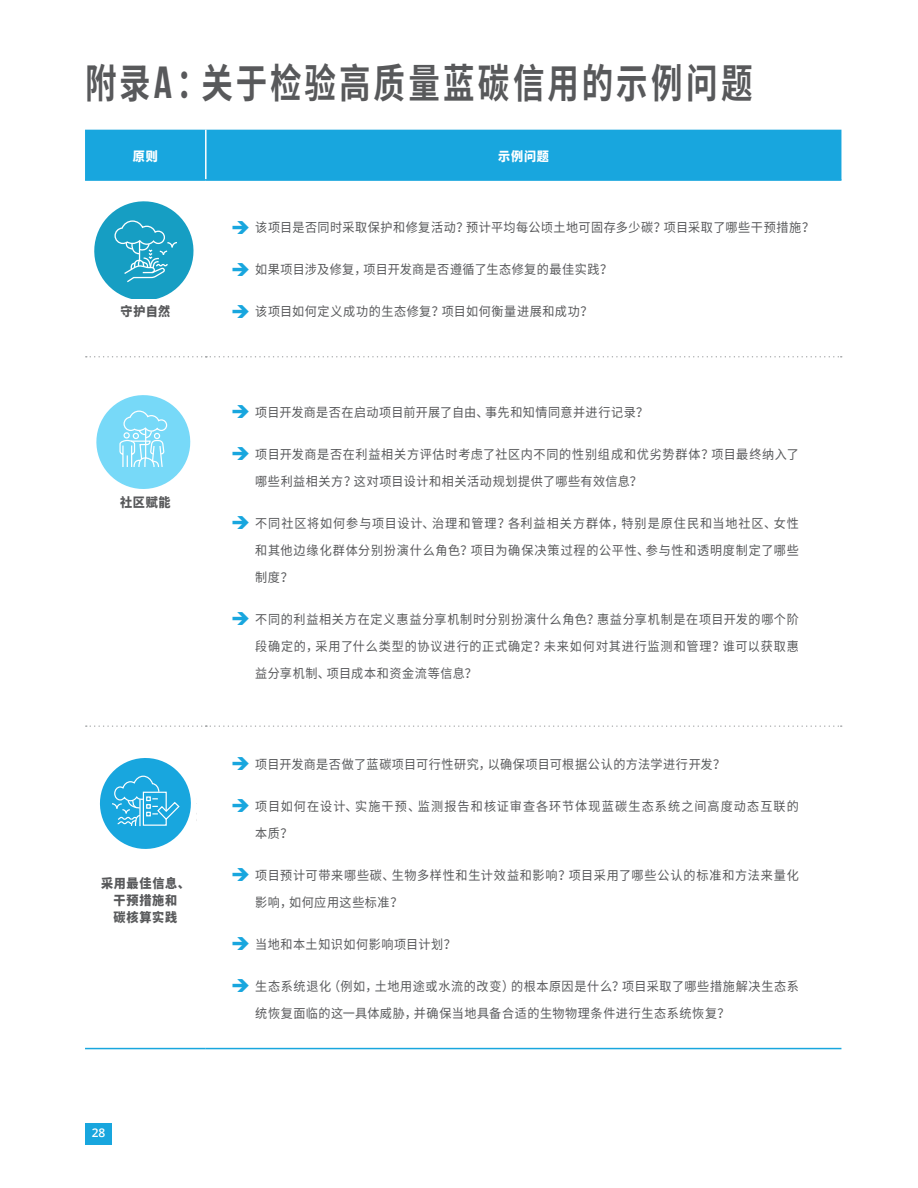
<style>
.page{position:relative;width:918px;height:1188px;background:#fff}
.page>*{position:absolute;margin:0;border:0;box-sizing:border-box;transform-origin:0 0}
.t1{font:700 40.5px "Noto Sans CJ Ksc";letter-spacing:.095em;color:#58595b;scale:.78 1}
.t2{font:700 15.15px "Noto Sans CJ Ksc";letter-spacing:.05em;color:#58595b;scale:.78 1}
.t3{font:12.9px/27px "Noto Sans CJ Ksc";letter-spacing:.05em;color:#58595b;scale:.94 1}
.t4{font:12.9px/27px "Noto Sans CJ Ksc";letter-spacing:.09em;color:#58595b;scale:.94 1}
.t5{font:12.9px "Noto Sans CJ Ksc";letter-spacing:.03em;color:#58595b;scale:.94 1}
.t6{font:900 12.9px/17.1px "Noto Sans CJ Ksc";letter-spacing:.065em;color:#58595b;text-align:center;scale:.94 1}
.t7{font:900 12.9px "Noto Sans CJ Ksc";letter-spacing:.065em;color:#fff;scale:.94 1}
.t8{font:600 12px "Open Sans";color:#fff}
.s1{font-family:"Bebas Neue";font-size:45px}
</style>
<div class="page">
<div style="left:85px;top:130px;width:756px;height:49px;background:#18a6de"></div>
<hr style="left:205px;top:130px;width:2px;height:49px;background:#fff">
<svg style="left:86px;top:356px;width:756px;height:2px"></svg>
<hr style="left:85px;top:179px;width:121px;height:2px;background:#18a6de">
<hr style="left:206px;top:179px;width:635px;height:2px;background:#18a6de">
<svg style="left:86px;top:725px;width:756px;height:2px"></svg>
<hr style="left:85px;top:1048px;width:121px;height:1px;background:#18a6de">
<hr style="left:206px;top:1048px;width:635px;height:1px;background:#18a6de">
<svg style="left:94px;top:201px;width:100px;height:98px"></svg>
<svg style="left:96px;top:395px;width:95px;height:94px"></svg>
<svg style="left:100px;top:758px;width:91px;height:91px"></svg>
<hr style="left:139px;top:799px;width:2px;height:27px;background:#fff">
<div style="left:85px;top:1123px;width:27px;height:22px;background:#18a6de"></div>
<h1 class="t1" style="left:85px;top:61px;width:857px">附录<span class="s1">A</span>：关于检验高质量蓝碳信用的示例问题</h1>
<p class="t7" style="left:133px;top:149px;width:28px">原则</p>
<p class="t7" style="left:498px;top:149px;width:56px">示例问题</p>
<p class="t6" style="left:120px;top:303px;width:55px">守护自然</p>
<p class="t3" style="left:255px;top:214px;width:596px">该项目是否同时采取保护和修复活动？预计平均每公顷土地可固存多少碳？项目采取了哪些干预措施？</p>
<p class="t3" style="left:255px;top:256px;width:381px">如果项目涉及修复，项目开发商是否遵循了生态修复的最佳实践？</p>
<p class="t3" style="left:255px;top:298px;width:360px">该项目如何定义成功的生态修复？项目如何衡量进展和成功？</p>
<p class="t6" style="left:120px;top:494px;width:55px">社区赋能</p>
<p class="t5" style="left:255px;top:405px;width:419px">项目开发商是否在启动项目前开展了自由、事先和知情同意并进行记录？</p>
<p class="t3" style="left:255px;top:441px;width:580px">项目开发商是否在利益相关方评估时考虑了社区内不同的性别组成和优劣势群体？项目最终纳入了哪些利益相关方？这对项目设计和相关活动规划提供了哪些有效信息？</p>
<p class="t3" style="left:255px;top:510px;width:580px;text-align:justify">不同社区将如何参与项目设计、治理和管理？各利益相关方群体，特别是原住民和当地社区、女性和其他边缘化群体分别扮演什么角色？项目为确保决策过程的公平性、参与性和透明度制定了哪些制度？</p>
<p class="t3" style="left:255px;top:606px;width:580px;text-align:justify">不同的利益相关方在定义惠益分享机制时分别扮演什么角色？惠益分享机制是在项目开发的哪个阶段确定的，采用了什么类型的协议进行的正式确定？未来如何对其进行监测和管理？谁可以获取惠益分享机制、项目成本和资金流等信息？</p>
<p class="t6" style="left:101px;top:875px;width:96px">采用最佳信息、干预措施和<br>碳核算实践</p>
<p class="t3" style="left:255px;top:751px;width:501px">项目开发商是否做了蓝碳项目可行性研究，以确保项目可根据公认的方法学进行开发？</p>
<p class="t4" style="left:255px;top:793px;width:580px">项目如何在设计、实施干预、监测报告和核证审查各环节体现蓝碳生态系统之间高度动态互联的本质？</p>
<p class="t3" style="left:255px;top:862px;width:580px">项目预计可带来哪些碳、生物多样性和生计效益和影响？项目采用了哪些公认的标准和方法来量化影响，如何应用这些标准？</p>
<p class="t3" style="left:255px;top:931px;width:215px">当地和本土知识如何影响项目计划？</p>
<p class="t3" style="left:255px;top:973px;width:580px">生态系统退化（例如，土地用途或水流的改变）的根本原因是什么？项目采取了哪些措施解决生态系统恢复面临的这一具体威胁，并确保当地具备合适的生物物理条件进行生态系统恢复？</p>
<p class="t2" style="left:197px;top:790px;width:153px">采用信息、干预措施和</p>
<p class="t8" style="left:92px;top:1126px;width:15px">28</p>
</div>
